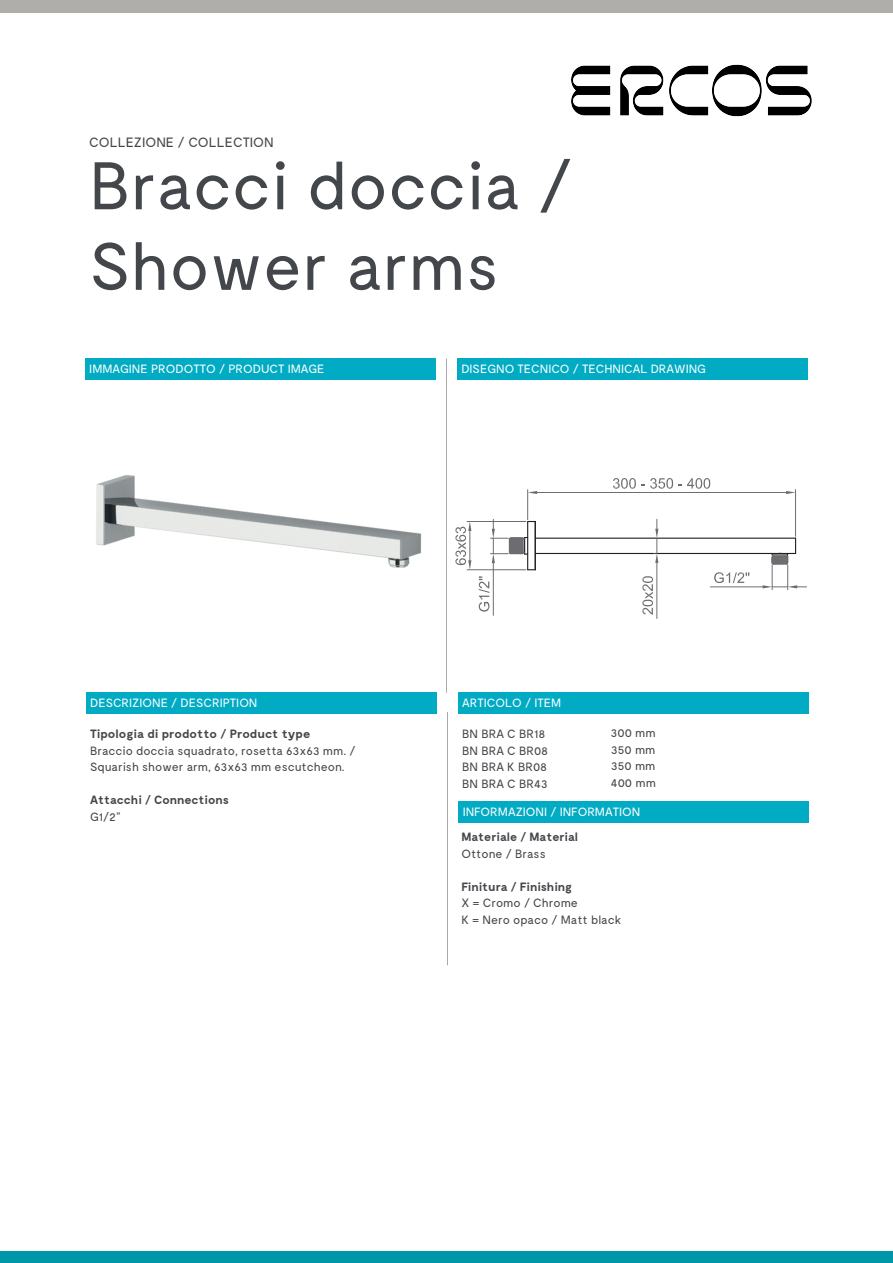
<style>
.page{position:relative;width:893px;height:1263px;background:#fff}
.page>*{position:absolute;margin:0;border:0;box-sizing:border-box;transform-origin:0 0}
.t1{font:67.2px/80.6px "Moderat";color:#43464a}
.t2{font:13.5px "Moderat";color:#43464a}
.t3{font:12px/16.5px "Moderat";color:#43464a}
.t4{font:12px "Moderat";color:#fff}
.t5{font:700 12px "Moderat";color:#43464a}
</style>
<div class="page">
<div style="left:0;top:0;width:893px;height:12px;background:#b0aeab"></div>
<div style="left:0;top:1251px;width:893px;height:12px;background:#0096aa"></div>
<div style="left:86px;top:693px;width:351px;height:21px;background:#00abc3"></div>
<div style="left:458px;top:693px;width:351px;height:21px;background:#00abc3"></div>
<div style="left:85px;top:359px;width:351px;height:21px;background:#00abc3"></div>
<div style="left:457px;top:359px;width:351px;height:21px;background:#00abc3"></div>
<hr style="left:446px;top:359px;width:1px;height:334px;background:#a8a9ad">
<hr style="left:447px;top:712px;width:1px;height:253px;background:#a8a9ad">
<img style="left:96px;top:475px;width:326px;height:93px">
<div style="left:458px;top:802px;width:351px;height:21px;background:#00abc3"></div>
<img style="left:571px;top:64px;width:241px;height:53px">
<hr style="left:535px;top:553px;width:243px;height:1px;background:#231f20">
<hr style="left:535px;top:538px;width:260px;height:1px;background:#231f20">
<hr style="left:527px;top:490px;width:1px;height:30px;background:#6c6d70">
<hr style="left:795px;top:490px;width:1px;height:46px;background:#6c6d70">
<hr style="left:537px;top:492px;width:249px;height:1px;background:#6c6d70">
<svg style="left:528px;top:491px;width:9px;height:3px"></svg>
<svg style="left:786px;top:491px;width:9px;height:3px"></svg>
<svg style="left:613px;top:478px;width:97px;height:11px"></svg>
<hr style="left:657px;top:563px;width:1px;height:55px;background:#6c6d70">
<svg style="left:654px;top:519px;width:4px;height:44px"></svg>
<svg style="left:642px;top:576px;width:11px;height:39px"></svg>
<hr style="left:467px;top:521px;width:59px;height:1px;background:#6c6d70">
<hr style="left:467px;top:569px;width:59px;height:1px;background:#6c6d70">
<svg style="left:455px;top:521px;width:16px;height:49px"></svg>
<hr style="left:493px;top:563px;width:1px;height:52px;background:#6c6d70">
<svg style="left:479px;top:512px;width:57px;height:101px"></svg>
<hr style="left:710px;top:587px;width:53px;height:1px;background:#6c6d70">
<svg style="left:763px;top:538px;width:44px;height:52px"></svg>
<svg style="left:714px;top:572px;width:35px;height:11px"></svg>
<p class="t2" style="left:89px;top:135px;width:186px">COLLEZIONE / COLLECTION</p>
<h1 class="t1" style="left:89px;top:148px;width:485px">Bracci doccia /<br>Shower arms</h1>
<p class="t4" style="left:89px;top:362px;width:237px">IMMAGINE PRODOTTO / PRODUCT IMAGE</p>
<p class="t4" style="left:461px;top:362px;width:246px">DISEGNO TECNICO / TECHNICAL DRAWING</p>
<p class="t4" style="left:90px;top:696px;width:169px">DESCRIZIONE / DESCRIPTION</p>
<p class="t4" style="left:462px;top:696px;width:101px">ARTICOLO / ITEM</p>
<p class="t3" style="left:462px;top:726px;width:88px">BN BRA C BR18<br>BN BRA C BR08<br>BN BRA K BR08<br>BN BRA C BR43</p>
<p class="t5" style="left:90px;top:727px;width:222px">Tipologia di prodotto / Product type</p>
<p class="t3" style="left:90px;top:743px;width:267px">Braccio doccia squadrato, rosetta 63x63 mm. /<br>Squarish shower arm, 63x63 mm escutcheon.</p>
<p class="t5" style="left:90px;top:793px;width:140px">Attacchi / Connections</p>
<p class="t3" style="left:90px;top:809px;width:32px">G1/2”</p>
<p class="t3" style="left:611px;top:725px;width:47px;text-align:justify">300 mm 350 mm 350 mm 400 mm</p>
<p class="t4" style="left:463px;top:805px;width:179px">INFORMAZIONI / INFORMATION</p>
<p class="t5" style="left:461px;top:830px;width:118px">Materiale / Material</p>
<p class="t3" style="left:461px;top:846px;width:86px">Ottone / Brass</p>
<p class="t5" style="left:461px;top:880px;width:112px">Finitura / Finishing</p>
<p class="t3" style="left:461px;top:895px;width:161px">X = Cromo / Chrome<br>K = Nero opaco / Matt black</p>
</div>
